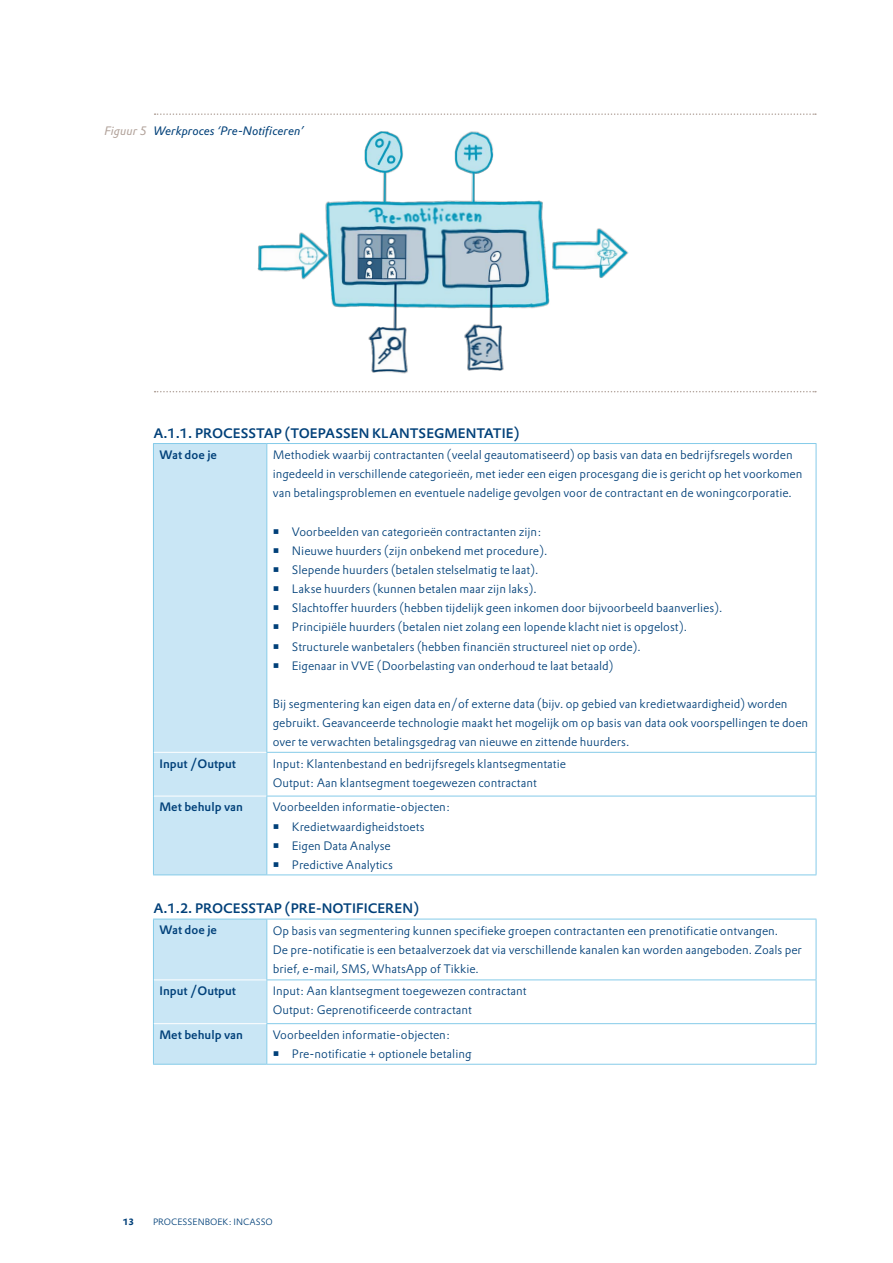
<style>
.page{position:relative;width:893px;height:1263px;background:#fff}
.page>*{position:absolute;margin:0;border:0;box-sizing:border-box;transform-origin:0 0}
.t1{font:500 13.5px "DTL Prokyon TOT";color:#004079}
.t2{font:300 12px/19.2px "DTL Prokyon TOT";color:#004079}
.t3{font:500 12px "DTL Prokyon TOT";color:#004079}
.t4{font:italic 12px "DTL Prokyon TOT";color:#004079}
.t5{font:300 9px "DTL Prokyon TOT";color:#004079}
.t6{font:700 9px "DTL Prokyon TOT";color:#004079}
.s1{color:#b2a39b}
</style>
<div class="page">
<div style="left:154px;top:444px;width:112px;height:430px;background:#c9e6f5"></div>
<svg style="left:267px;top:444px;width:549px;height:430px"></svg>
<div style="left:267px;top:752px;width:549px;height:44px;background:#fff"></div>
<hr style="left:154px;top:752px;width:112px;height:1px;background:#fff">
<hr style="left:154px;top:796px;width:112px;height:1px;background:#fff">
<hr style="left:153px;top:444px;width:1px;height:308px;background:#85cbe9">
<hr style="left:816px;top:444px;width:1px;height:308px;background:#85cbe9">
<hr style="left:153px;top:752px;width:1px;height:44px;background:#85cbe9">
<hr style="left:816px;top:753px;width:1px;height:43px;background:#85cbe9">
<hr style="left:153px;top:796px;width:1px;height:78px;background:#85cbe9">
<hr style="left:816px;top:796px;width:1px;height:78px;background:#85cbe9">
<hr style="left:153px;top:874px;width:114px;height:1px;background:#85cbe9">
<hr style="left:153px;top:443px;width:114px;height:1px;background:#85cbe9">
<hr style="left:267px;top:443px;width:549px;height:1px;background:#85cbe9">
<hr style="left:266px;top:444px;width:1px;height:308px;background:#85cbe9">
<hr style="left:266px;top:752px;width:550px;height:1px;background:#85cbe9">
<hr style="left:266px;top:753px;width:1px;height:43px;background:#85cbe9">
<hr style="left:266px;top:796px;width:550px;height:1px;background:#85cbe9">
<hr style="left:266px;top:796px;width:1px;height:78px;background:#85cbe9">
<hr style="left:267px;top:874px;width:549px;height:1px;background:#85cbe9">
<div style="left:154px;top:920px;width:112px;height:144px;background:#c9e6f5"></div>
<svg style="left:267px;top:920px;width:549px;height:144px"></svg>
<div style="left:267px;top:980px;width:549px;height:44px;background:#fff"></div>
<hr style="left:154px;top:979px;width:112px;height:1px;background:#fff">
<hr style="left:154px;top:1023px;width:112px;height:1px;background:#fff">
<hr style="left:153px;top:919px;width:1px;height:61px;background:#85cbe9">
<hr style="left:816px;top:919px;width:1px;height:60px;background:#85cbe9">
<hr style="left:153px;top:980px;width:1px;height:44px;background:#85cbe9">
<hr style="left:816px;top:980px;width:1px;height:43px;background:#85cbe9">
<hr style="left:153px;top:1024px;width:1px;height:40px;background:#85cbe9">
<hr style="left:816px;top:1024px;width:1px;height:40px;background:#85cbe9">
<hr style="left:153px;top:1064px;width:114px;height:1px;background:#85cbe9">
<hr style="left:153px;top:919px;width:114px;height:1px;background:#85cbe9">
<hr style="left:267px;top:919px;width:549px;height:1px;background:#85cbe9">
<hr style="left:266px;top:919px;width:1px;height:60px;background:#85cbe9">
<hr style="left:266px;top:979px;width:550px;height:1px;background:#85cbe9">
<hr style="left:266px;top:980px;width:1px;height:43px;background:#85cbe9">
<hr style="left:266px;top:1023px;width:550px;height:1px;background:#85cbe9">
<hr style="left:266px;top:1024px;width:1px;height:40px;background:#85cbe9">
<hr style="left:267px;top:1064px;width:549px;height:1px;background:#85cbe9">
<img style="left:257px;top:131px;width:372px;height:243px">
<svg style="left:155px;top:113px;width:661px;height:2px"></svg>
<svg style="left:155px;top:391px;width:661px;height:1px"></svg>
<svg style="left:274px;top:529px;width:4px;height:5px"></svg>
<svg style="left:274px;top:548px;width:4px;height:5px"></svg>
<svg style="left:274px;top:567px;width:4px;height:5px"></svg>
<svg style="left:274px;top:586px;width:4px;height:5px"></svg>
<svg style="left:274px;top:606px;width:4px;height:4px"></svg>
<svg style="left:274px;top:625px;width:4px;height:4px"></svg>
<svg style="left:274px;top:644px;width:4px;height:4px"></svg>
<svg style="left:274px;top:663px;width:4px;height:5px"></svg>
<svg style="left:274px;top:824px;width:4px;height:4px"></svg>
<svg style="left:274px;top:843px;width:4px;height:5px"></svg>
<svg style="left:274px;top:862px;width:4px;height:5px"></svg>
<svg style="left:274px;top:1051px;width:4px;height:5px"></svg>
<p class="t4" style="left:105px;top:123px;width:201px"><span class="s1">Figuur 5</span> Werkproces ‘Pre-Notificeren’</p>
<p class="t1" style="left:153px;top:424px;width:367px">A.1.1. PROCESSTAP (TOEPASSEN KLANTSEGMENTATIE)</p>
<p class="t3" style="left:159px;top:447px;width:59px">Wat doe je</p>
<p class="t2" style="left:273px;top:445px;width:531px">Methodiek waarbij contractanten (veelal geautomatiseerd) op basis van data en bedrijfsregels worden ingedeeld in verschillende categorieën, met ieder een eigen procesgang die is gericht op het voorkomen van betalingsproblemen en eventuele nadelige gevolgen voor de contractant en de woningcorporatie.</p>
<p class="t2" style="left:292px;top:522px;width:432px">Voorbeelden van categorieën contractanten zijn:<br>Nieuwe huurders (zijn onbekend met procedure).<br>Slepende huurders (betalen stelselmatig te laat).<br>Lakse huurders (kunnen betalen maar zijn laks).<br>Slachtoffer huurders (hebben tijdelijk geen inkomen door bijvoorbeeld baanverlies).<br>Principiële huurders (betalen niet zolang een lopende klacht niet is opgelost).<br>Structurele wanbetalers (hebben financiën structureel niet op orde).<br>Eigenaar in VVE (Doorbelasting van onderhoud te laat betaald)</p>
<p class="t2" style="left:273px;top:694px;width:537px">Bij segmentering kan eigen data en/of externe data (bijv. op gebied van kredietwaardigheid) worden gebruikt. Geavanceerde technologie maakt het mogelijk om op basis van data ook voorspellingen te doen over te verwachten betalingsgedrag van nieuwe en zittende huurders.</p>
<p class="t3" style="left:159px;top:756px;width:78px">Input /Output</p>
<p class="t2" style="left:273px;top:754px;width:295px">Input: Klantenbestand en bedrijfsregels klantsegmentatie<br>Output: Aan klantsegment toegewezen contractant</p>
<p class="t3" style="left:159px;top:799px;width:85px">Met behulp van</p>
<p class="t2" style="left:292px;top:797px;width:160px;text-indent:-19px">Voorbeelden informatie-objecten:<br>Kredietwaardigheidstoets<br>Eigen Data Analyse<br>Predictive Analytics</p>
<p class="t1" style="left:153px;top:899px;width:267px">A.1.2. PROCESSTAP (PRE-NOTIFICEREN)</p>
<p class="t3" style="left:159px;top:922px;width:59px">Wat doe je</p>
<p class="t2" style="left:273px;top:920px;width:531px">Op basis van segmentering kunnen specifieke groepen contractanten een prenotificatie ontvangen.<br>De pre-notificatie is een betaalverzoek dat via verschillende kanalen kan worden aangeboden. Zoals per brief, e-mail, SMS, WhatsApp of Tikkie.</p>
<p class="t3" style="left:159px;top:983px;width:78px">Input /Output</p>
<p class="t2" style="left:273px;top:981px;width:255px">Input: Aan klantsegment toegewezen contractant<br>Output: Geprenotificeerde contractant</p>
<p class="t3" style="left:159px;top:1027px;width:85px">Met behulp van</p>
<p class="t2" style="left:292px;top:1025px;width:181px;text-indent:-19px">Voorbeelden informatie-objecten:<br>Pre-notificatie + optionele betaling</p>
<p class="t6" style="left:123px;top:1215px;width:12px">13</p>
<p class="t5" style="left:153px;top:1216px;width:121px">PROCESSENBOEK: INCASSO</p>
</div>
